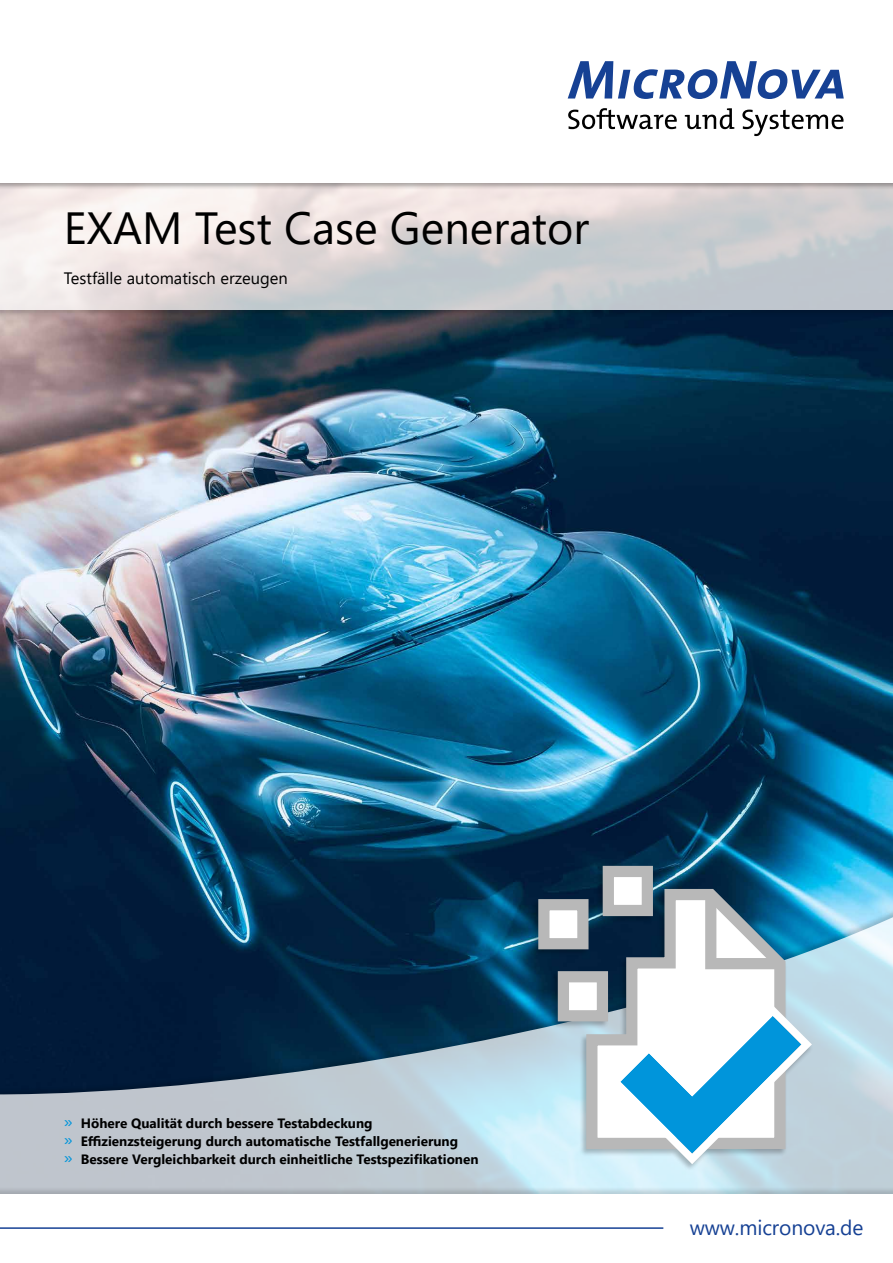
<style>
.page{position:relative;width:893px;height:1263px;background:#fff}
.page>*{position:absolute;margin:0;border:0;box-sizing:border-box;transform-origin:0 0}
.t1{font:45px "Segoe UI";color:#000}
.t2{font:21px "Segoe UI";letter-spacing:-.005em;color:#164194}
.t3{font:16.5px "Segoe UI";color:#000}
.t4{font:700 13.5px/18px "Segoe UI";color:#000}
.s1{font-weight:400;font-size:18px;color:#0095db}
</style>
<div class="page">
<img style="left:0;top:317px;width:893px;height:587px">
<svg style="left:0;top:911px;width:893px;height:275px;background:#617b8f"></svg>
<div style="left:0;top:1186px;width:893px;height:77px;background:#000;opacity:.15"></div>
<div style="left:0;top:1194px;width:893px;height:69px;background:#fff"></div>
<div style="left:0;top:0;width:893px;height:317px;background:#000;opacity:.25"></div>
<svg style="left:0;top:191px;width:893px;height:118px;background:#dad7d8"></svg>
<div style="left:531px;top:864px;width:282px;height:308px;background:#000;opacity:.25"></div>
<div style="left:544px;top:905px;width:39px;height:39px;background:#fff"></div>
<div style="left:538px;top:899px;width:50px;height:50px;border:11px solid #b8b8b8"></div>
<div style="left:563px;top:977px;width:39px;height:39px;background:#fff"></div>
<div style="left:558px;top:971px;width:50px;height:50px;border:11px solid #b8b8b8"></div>
<div style="left:608px;top:871px;width:39px;height:39px;background:#fff"></div>
<div style="left:603px;top:866px;width:50px;height:50px;border:11px solid #b8b8b8"></div>
<svg style="left:581px;top:879px;width:210px;height:275px"></svg>
<svg style="left:705px;top:894px;width:75px;height:75px"></svg>
<svg style="left:610px;top:1005px;width:202px;height:159px"></svg>
<div style="left:0;top:0;width:893px;height:191px;background:#000;opacity:.33"></div>
<div style="left:0;top:0;width:893px;height:183px;background:#fff"></div>
<svg style="left:568px;top:61px;width:276px;height:38px"></svg>
<svg style="left:568px;top:108px;width:109px;height:21px"></svg>
<svg style="left:685px;top:108px;width:49px;height:21px"></svg>
<svg style="left:742px;top:110px;width:101px;height:26px"></svg>
<hr style="left:0;top:1227px;width:663px;height:2px;background:#164194">
<h1 class="t1" style="left:64px;top:186px;width:527px">EXAM Test Case Generator</h1>
<p class="t3" style="left:64px;top:262px;width:226px">Testfälle automatisch erzeugen</p>
<p class="t4" style="left:64px;top:1113px;width:416px"><span class="s1">»</span> Höhere Qualität durch bessere Testabdeckung<br><span class="s1">»</span> Effizienzsteigerung durch automatische Testfallgenerierung<br><span class="s1">»</span> Bessere Vergleichbarkeit durch einheitliche Testspezifikationen</p>
<h2 class="t2" style="left:690px;top:1208px;width:175px">www.micronova.de</h2>
</div>
